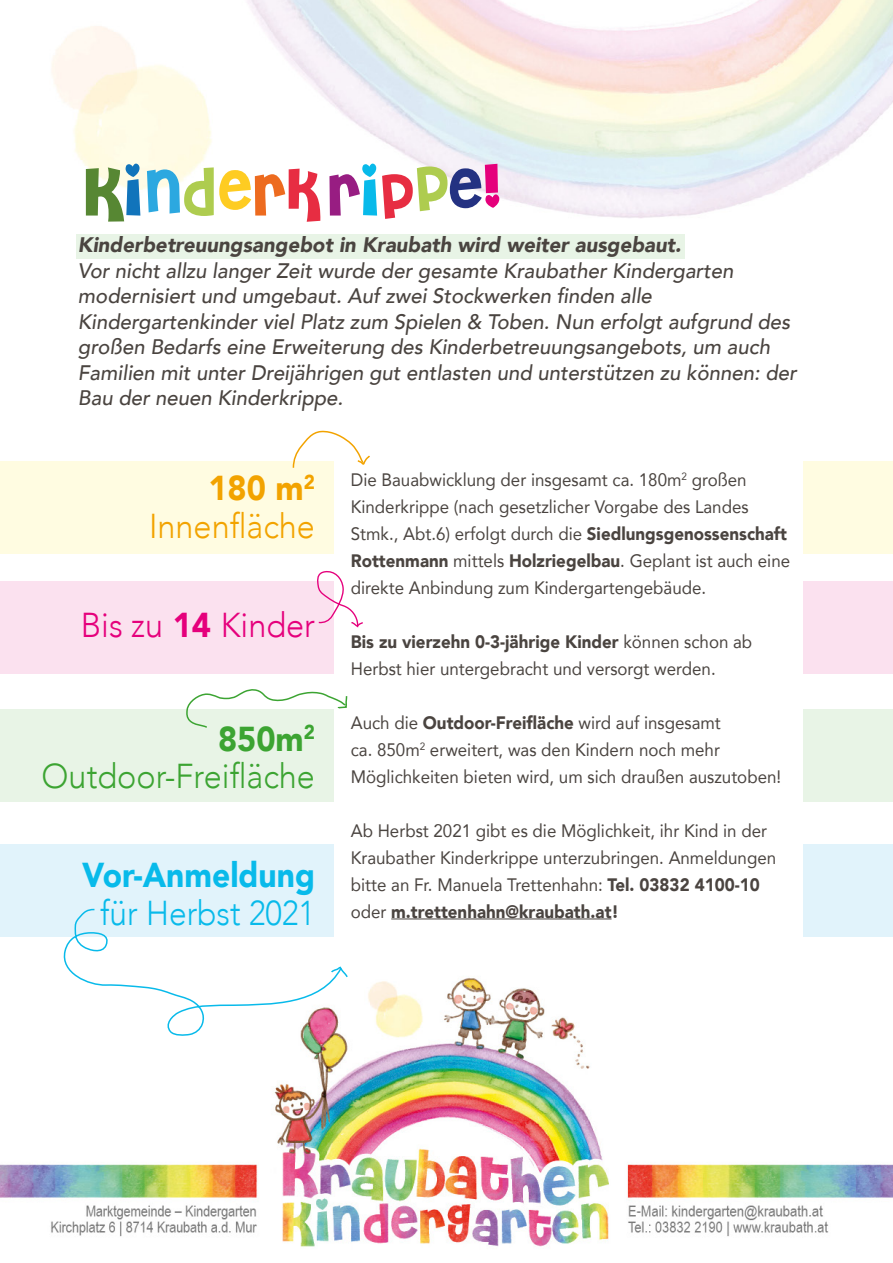
<style>
.page{position:relative;width:893px;height:1263px;background:#fff}
.page>*{position:absolute;margin:0;border:0;box-sizing:border-box;transform-origin:0 0}
.t1{font:60.45px "Cheri";color:#aecc4f}
.t2{font:300 34.5px/37.5px "Avenir";color:#3ca432;text-align:right;scale:.94 1}
.t3{font:300 34.5px/37.5px "Avenir";color:#f2a300;text-align:right;scale:.94 1}
.t4{font:300 34.5px "Avenir";color:#e5007c;scale:.94 1}
.t5{font:900 34.5px "Avenir";color:#08baea;scale:.92 1}
.t6{font:300 34.5px "Avenir";color:#08baea;scale:.92 1}
.t7{font:italic 500 21px/25.5px "Avenir";color:#4a4440}
.t8{font:italic 900 21px "Avenir";color:#4a4440}
.t9{font:18px/27px "Avenir";color:#4a4440;scale:.94 1}
.s1{font-size:71.4px;color:#578733}
.s2{color:#1174bb}
.s3{color:#2ca8e0}
.s4{color:#fecc22}
.s5{color:#ed6b1f}
.s6{color:#e72d42}
.s7{color:#981d82}
.s8{color:#08baea}
.s9{color:#243282}
.s10{color:#e5007c}
.s11{font-weight:900}
</style>
<div class="page">
<img style="left:0;top:0;width:893px;height:1247px">
<div style="left:0;top:581px;width:333px;height:93px;background:#fbe1ef"></div>
<div style="left:804px;top:581px;width:89px;height:93px;background:#fbe1ef"></div>
<div style="left:0;top:461px;width:333px;height:93px;background:#fffce1"></div>
<div style="left:804px;top:461px;width:89px;height:93px;background:#fffce1"></div>
<div style="left:0;top:709px;width:333px;height:93px;background:#e8f4e6"></div>
<div style="left:804px;top:709px;width:89px;height:93px;background:#e8f4e6"></div>
<div style="left:0;top:844px;width:333px;height:93px;background:#e1f3fb"></div>
<div style="left:76px;top:234px;width:609px;height:24px;background:#e8f4e6"></div>
<div style="left:804px;top:844px;width:89px;height:93px;background:#e1f3fb"></div>
<hr style="left:391px;top:918px;width:220px;height:1px;background:#4a4440">
<svg style="left:317px;top:570px;width:48px;height:59px"></svg>
<svg style="left:292px;top:429px;width:79px;height:40px"></svg>
<svg style="left:185px;top:687px;width:163px;height:42px"></svg>
<svg style="left:58px;top:908px;width:291px;height:129px"></svg>
<h1 class="t1" style="left:78px;top:160px;width:422px"><span class="s1">K</span><span class="s2">i</span><span class="s3">n</span>d<span class="s4">e</span><span class="s5">r</span><span class="s6">k</span><span class="s7">r</span><span class="s8">i</span><span class="s6">p</span>p<span class="s9">e</span><span class="s10">!</span></h1>
<p class="t8" style="left:78px;top:228px;width:605px">Kinderbetreuungsangebot in Kraubath wird weiter ausgebaut.</p>
<p class="t7" style="left:78px;top:258px;width:720px">Vor nicht allzu langer Zeit wurde der gesamte Kraubather Kindergarten modernisiert und umgebaut. Auf zwei Stockwerken finden alle Kindergartenkinder viel Platz zum Spielen &amp; Toben. Nun erfolgt aufgrund des großen Bedarfs eine Erweiterung des Kinderbetreuungsangebots, um auch Familien mit unter Dreijährigen gut entlasten und unterstützen zu können: der Bau der neuen Kinderkrippe.</p>
<h2 class="t3" style="left:149px;top:470px;width:178px"><span class="s11">180 m</span><sup>2<br></sup>Innenfläche</h2>
<h2 class="t4" style="left:81px;top:605px;width:251px">Bis zu <span class="s11">14</span> Kinder</h2>
<h2 class="t2" style="left:42px;top:720px;width:292px"><span class="s11">850m</span><sup>2<br></sup>Outdoor-Freifläche</h2>
<h2 class="t5" style="left:82px;top:845px;width:255px">Vor-Anmeldung</h2>
<h2 class="t6" style="left:100px;top:892px;width:235px">für Herbst 2021</h2>
<p class="t9" style="left:351px;top:465px;width:469px">Die Bauabwicklung der insgesamt ca. 180m<sup>2</sup> großen Kinderkrippe (nach gesetzlicher Vorgabe des Landes Stmk., Abt.6) erfolgt durch die <span class="s11">Siedlungsgenossenschaft Rottenmann</span> mittels <span class="s11">Holzriegelbau</span>. Geplant ist auch eine direkte Anbindung zum Kindergartengebäude.</p>
<p class="t9" style="left:351px;top:627px;width:429px"><span class="s11">Bis zu vierzehn 0-3-jährige Kinder</span> können schon ab<br>Herbst hier untergebracht und versorgt werden.</p>
<p class="t9" style="left:351px;top:708px;width:459px">Auch die <span class="s11">Outdoor-Freifläche</span> wird auf insgesamt<br>ca. 850m<sup>2</sup> erweitert, was den Kindern noch mehr<br>Möglichkeiten bieten wird, um sich draußen auszutoben!</p>
<p class="t9" style="left:351px;top:816px;width:454px">Ab Herbst 2021 gibt es die Möglichkeit, ihr Kind in der Kraubather Kinderkrippe unterzubringen. Anmeldungen bitte an Fr. Manuela Trettenhahn: <span class="s11">Tel. 03832 4100-10 </span>oder <span class="s11">m.trettenhahn@kraubath.at!</span></p>
</div>
